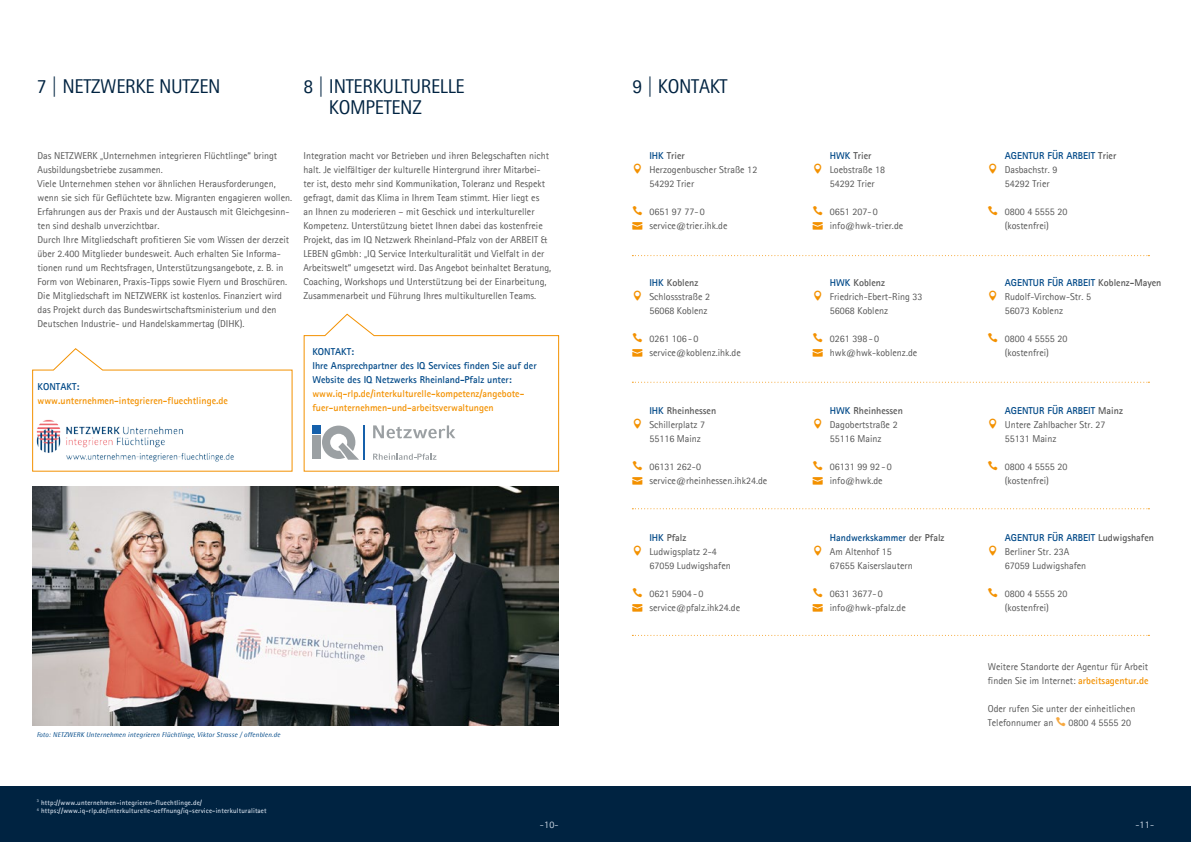
<style>
.page{position:relative;width:1191px;height:842px;background:#fff}
.page>*{position:absolute;margin:0;border:0;box-sizing:border-box;transform-origin:0 0}
.t1{font:20px "Agfa Rotis Sans Serif";letter-spacing:-.015em;color:#002341}
.t2{font:10px/14px "Agfa Rotis Sans Serif";color:#565656}
.t3{font:700 10px/14px "Agfa Rotis Sans Serif";color:#f39100}
.t4{font:700 10px/14px "Agfa Rotis Sans Serif";color:#004988}
.t5{font:10px "Agfa Rotis Sans Serif";color:#ced9e6}
.t6{font:700 7px/8.4px "Agfa Rotis Sans Serif";letter-spacing:.02em;color:#ced9e6}
.t7{font:italic 7px "Agfa Rotis Semisans";letter-spacing:.02em;color:#004988}
.s1{font-weight:700;color:#004988}
.s2{font-weight:700}
.s3{font-weight:700;color:#f39100}
</style>
<div class="page">
<svg style="left:32px;top:348px;width:261px;height:124px"></svg>
<svg style="left:303px;top:313px;width:256px;height:159px"></svg>
<div style="left:313px;top:435px;width:8px;height:24px;background:#9ba0a3"></div>
<div style="left:313px;top:425px;width:8px;height:9px;background:#1560ab"></div>
<svg style="left:322px;top:426px;width:37px;height:34px"></svg>
<hr style="left:364px;top:425px;width:1px;height:35px;background:#1560ab">
<svg style="left:373px;top:453px;width:63px;height:7px"></svg>
<svg style="left:373px;top:425px;width:82px;height:13px"></svg>
<img style="left:33px;top:486px;width:525px;height:240px">
<div style="left:0;top:787px;width:604px;height:55px;background:#002341"></div>
<div style="left:587px;top:787px;width:604px;height:55px;background:#002341"></div>
<svg style="left:632px;top:255px;width:517px;height:1px"></svg>
<svg style="left:632px;top:508px;width:517px;height:1px"></svg>
<svg style="left:632px;top:382px;width:517px;height:1px"></svg>
<svg style="left:632px;top:635px;width:517px;height:1px"></svg>
<h1 class="t1" style="left:37px;top:75px;width:49px">7 | Netzwe</h1>
<h1 class="t1" style="left:125px;top:75px;width:45px">rke nutzen</h1>
<h1 class="t1" style="left:303px;top:75px;width:80px">8 | Interkultu</h1>
<h1 class="t1" style="left:421px;top:75px;width:20px">relle</h1>
<h1 class="t1" style="left:329px;top:96px;width:33px">Kompetenz</h1>
<p class="t2" style="left:38px;top:148px;width:256px">Das NETZWERK „Unternehmen integrieren Flüchtlinge“ bringt Ausbildungsbetriebe zusammen.<br>Viele Unternehmen stehen vor ähnlichen Herausforderungen, wenn sie sich für Geflüchtete bzw. Migranten engagieren wollen.<br>Erfahrungen aus der Praxis und der Austausch mit Gleichgesinn&shy;ten sind deshalb unverzichtbar.<br>Durch Ihre Mitgliedschaft profitieren Sie vom Wissen der derzeit über 2.400 Mitglieder bundesweit. Auch erhalten Sie Informa&shy;tionen rund um Rechtsfragen, Unterstützungsangebote, z. B. in Form von Webinaren, Praxis-Tipps sowie Flyern und Broschüren.<br>Die Mitgliedschaft im NETZWERK ist kostenlos. Finanziert wird das Projekt durch das Bundeswirtschaftsministerium und den Deutschen Industrie- und Handelskammertag (DIH K).</p>
<p class="t4" style="left:38px;top:379px;width:25px">Kontakt</p>
<p class="t4" style="left:76px;top:379px;width:4px">:</p>
<p class="t3" style="left:38px;top:393px;width:192px">www.unternehmen-integrieren-fluechtlinge.de</p>
<p class="t2" style="left:303px;top:148px;width:249px">Integration macht vor Betrieben und ihren Belegschaften nicht halt. Je vielfältiger der kulturelle H intergrund ihrer Mitarbei&shy;ter ist, desto mehr sind Kommunikation, Toleranz und Respekt gefragt, damit das Klima in Ihrem Team stimmt. H ier liegt es an Ihnen zu moderieren – mit Geschick und interkultureller Kompetenz. Unterstützung bietet Ihnen dabei das kostenfreie Projekt, das im IQ Netzwerk Rheinland-Pfalz von der ARBEIT &amp; LEBEN gGmbh: „IQ Service Interkulturalität und Vielfalt in der Arbeitswelt“ umgesetzt wird. Das Angebot beinhaltet Beratung, Coaching, Workshops und Unterstützung bei der Einarbeitung, Zusammenarbeit und Führung Ihres multikulturellen Teams.</p>
<p class="t4" style="left:312px;top:344px;width:25px">Kontakt</p>
<p class="t4" style="left:312px;top:344px;width:226px;text-indent:39px">:<br>Ihre Ansprechpartner des IQ Services finden Sie auf der<br>Website des IQ Netzwerks Rheinland-Pfalz unter:</p>
<p class="t3" style="left:312px;top:386px;width:213px">www.iq-rlp.de/interkulturelle-kompetenz/angebote&shy;fuer-unternehmen-und-arbeitsverwaltungen</p>
<p class="t7" style="left:37px;top:730px;width:245px">Foto: NETZWERK Unternehmen integrieren Flüchtlinge, Viktor Strasse / offenblen.de</p>
<h1 class="t1" style="left:632px;top:75px;width:97px">9 | KONTAKT</h1>
<p class="t2" style="left:649px;top:148px;width:109px"><span class="s1">IH K</span> <span class="s2">Trier<br></span>Herzogenbuscher Straße 12<br>54292 Trier</p>
<p class="t2" style="left:649px;top:204px;width:80px">0651 97 77- 0 service@trier.ihk.de</p>
<p class="t2" style="left:649px;top:276px;width:62px"><span class="s1">IH K</span> <span class="s2">Koblenz<br></span>Schlossstraße 2<br>56068 Koblenz</p>
<p class="t2" style="left:649px;top:332px;width:93px">0261 106- 0 service@koblenz.ihk.de</p>
<p class="t2" style="left:649px;top:403px;width:68px"><span class="s1">IH K</span> <span class="s2">Rheinhessen<br></span>Schillerplatz 7<br>55116 Mainz</p>
<p class="t2" style="left:649px;top:459px;width:119px">06131 262-0 service@rheinhessen.ihk24.de</p>
<p class="t2" style="left:649px;top:530px;width:83px"><span class="s1">IHK</span> <span class="s2">Pfalz<br></span>Ludwigsplatz 2-4<br>67059 Ludwigshafen</p>
<p class="t2" style="left:649px;top:586px;width:92px">0621 5904- 0 service@pfalz.ihk24.de</p>
<p class="t2" style="left:830px;top:148px;width:57px;text-indent:-17px"><span class="s1">HWK</span> <span class="s2">Trier<br></span>Loebstraße 18<br>54292 Trier</p>
<p class="t2" style="left:830px;top:204px;width:75px">0651 207- 0 info@hwk-trier.de</p>
<p class="t2" style="left:830px;top:276px;width:94px;text-indent:-17px"><span class="s1">HWK</span> <span class="s2">Koblenz<br></span>Friedrich-Ebert-Ring 33<br>56068 Koblenz</p>
<p class="t2" style="left:830px;top:332px;width:89px">0261 398-0 hwk@hwk-koblenz.de</p>
<p class="t2" style="left:830px;top:403px;width:74px;text-indent:-17px"><span class="s1">HWK</span> <span class="s2">Rheinhessen<br></span>Dagobertstraße 2<br>55116 Mainz</p>
<p class="t2" style="left:830px;top:459px;width:63px">06131 99 92 -0 info@hwk.de</p>
<p class="t2" style="left:830px;top:530px;width:116px;text-indent:-17px"><span class="s1">Handwerkskammer</span> <span class="s2">der Pfalz<br></span>Am Altenhof 15<br>67655 Kaiserslautern</p>
<p class="t2" style="left:830px;top:586px;width:77px">0631 3677- 0 info@hwk-pfalz.de</p>
<p class="t2" style="left:1004px;top:148px;width:113px"><span class="s1">AGENTUR FÜR ARBEIT</span> <span class="s2">Trier<br></span>Dasbachstr. 9<br>54292 Trier</p>
<p class="t2" style="left:1004px;top:204px;width:64px">0800 4 5555 20 (kostenfrei)</p>
<p class="t2" style="left:1004px;top:276px;width:158px"><span class="s1">AGENTUR FÜR ARBEIT</span> <span class="s2">Koblenz-Mayen<br></span>Rudolf-Virchow-Str. 5<br>56073 Koblenz</p>
<p class="t2" style="left:1004px;top:332px;width:64px">0800 4 5555 20 (kostenfrei)</p>
<p class="t2" style="left:1004px;top:403px;width:120px"><span class="s1">AGENTUR FÜR ARBEIT</span> <span class="s2">Mainz<br></span>Untere Zahlbacher Str. 27<br>55131 Mainz</p>
<p class="t2" style="left:1004px;top:459px;width:64px">0800 4 5555 20 (kostenfrei)</p>
<p class="t2" style="left:1004px;top:530px;width:151px"><span class="s1">AGENTUR FÜR ARBEIT</span> <span class="s2">Ludwigshafen<br></span>Berliner Str. 23A<br>67059 Ludwigshafen</p>
<p class="t2" style="left:1004px;top:586px;width:64px">0800 4 5555 20 (kostenfrei)</p>
<p class="t2" style="left:987px;top:659px;width:162px">Weitere Standorte der Agentur für Arbeit finden Sie im Internet: <span class="s3">arbeitsagentur.de</span></p>
<p class="t2" style="left:987px;top:701px;width:149px">Oder rufen Sie unter der einheitlichen<br>Telefonnumer an</p>
<p class="t2" style="left:1068px;top:715px;width:64px">0800 4 5555 20</p>
<p class="t6" style="left:37px;top:798px;width:231px"><sup>3</sup> http://www.unternehmen-integrieren-fluechtlinge.de/<br><sup>4</sup> https://www.iq-rlp.de/interkulturelle-oeffnung/iq-service-interkulturalitaet</p>
<p class="t5" style="left:540px;top:819px;width:20px">-10-</p>
<p class="t5" style="left:1135px;top:819px;width:20px">-11-</p>
</div>
